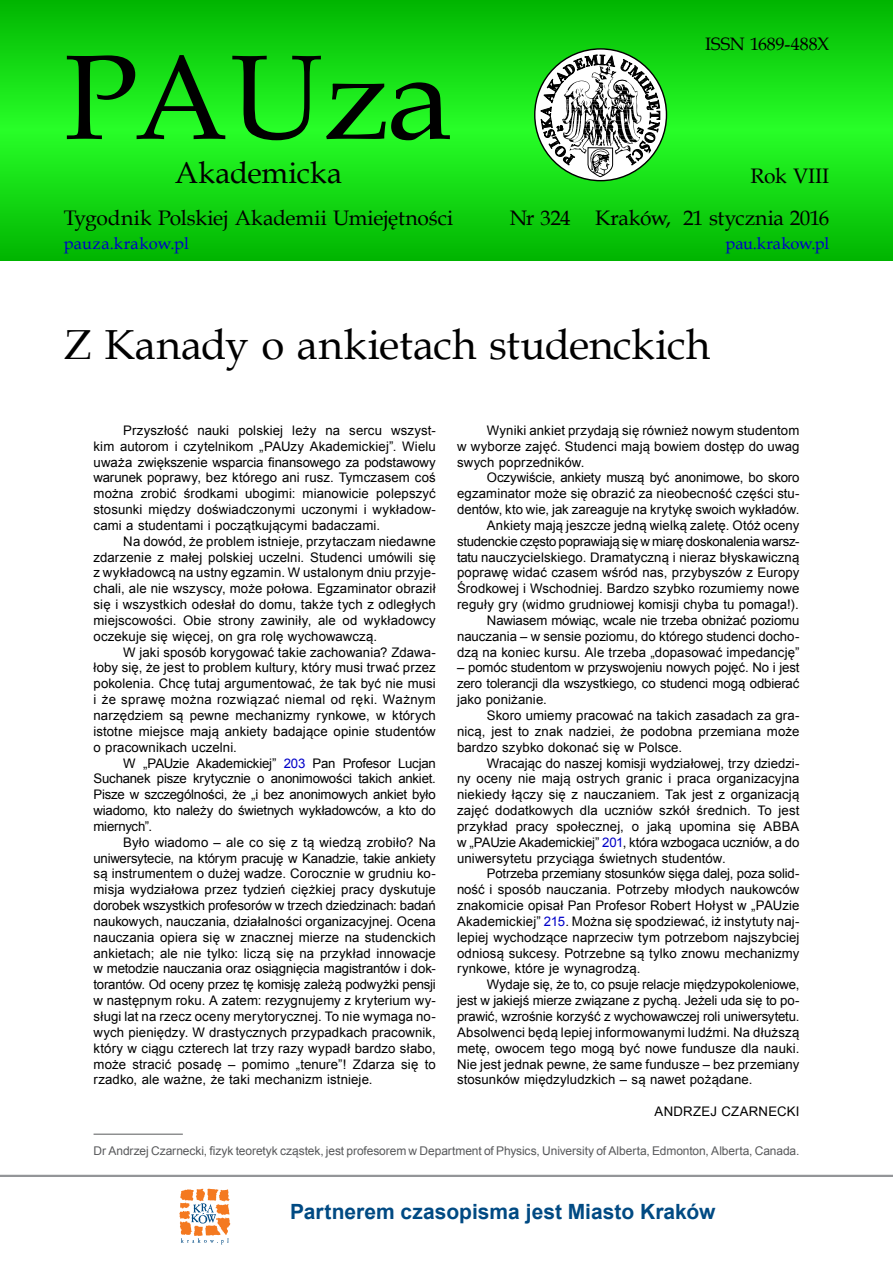
<style>
.page{position:relative;width:893px;height:1263px;background:#fff}
.page>*{position:absolute;margin:0;border:0;box-sizing:border-box;transform-origin:0 0}
.t1{font:120px "Book Antiqua";letter-spacing:-.01em;color:#000}
.t2{font:42px "Book Antiqua";color:#000}
.t3{font:30px "Book Antiqua";color:#000}
.t4{font:21px/41.4px "Book Antiqua";letter-spacing:-.01em;color:#000;text-align:right}
.t5{font:700 21px "Arial";color:#004a83}
.t6{font:18px "Book Antiqua";letter-spacing:-.005em;color:#000}
.t7{font:16.5px "Book Antiqua";letter-spacing:.005em;color:#0000c8}
.t8{font:13.2px/15.9px "Arial";letter-spacing:.005em;color:#000;text-align:justify}
.t9{font:12px "Arial";letter-spacing:-.01em;color:#58595b}
.s1{color:#0000c8}
</style>
<div class="page">
<svg style="left:0;top:0;width:893px;height:260px"></svg>
<svg style="left:535px;top:49px;width:131px;height:132px"></svg>
<svg style="left:540px;top:46px;width:120px;height:131px"></svg>
<hr style="left:0;top:1175px;width:893px;height:2px;background:#939598">
<svg style="left:179px;top:1189px;width:51px;height:55px"></svg>
<hr style="left:94px;top:1134px;width:89px;height:1px;background:#58595b">
<h1 class="t1" style="left:64px;top:14px;width:390px">PAUza</h1>
<h3 class="t3" style="left:175px;top:152px;width:169px">Akademicka</h3>
<h3 class="t4" style="left:64px;top:197px;width:391px">Tygodnik Polskiej Akademii Umiejętności</h3>
<h3 class="t4" style="left:510px;top:197px;width:62px">Nr 324</h3>
<h3 class="t6" style="left:705px;top:32px;width:126px">ISSN 1689-488X</h3>
<h3 class="t4" style="left:595px;top:155px;width:236px">Rok VIII<br>Kraków, 21 stycznia 2016</h3>
<p class="t7" style="left:64px;top:232px;width:127px">pauza.krakow.pl</p>
<p class="t7" style="left:726px;top:232px;width:105px">pau.krakow.pl</p>
<h2 class="t2" style="left:64px;top:315px;width:648px">Z Kanady o ankietach studenckich</h2>
<p class="t8" style="left:94px;top:422px;width:344px;text-indent:30px">Przyszłość nauki polskiej leży na sercu wszyst&shy;kim autorom i czytelnikom „PAUzy Akademickiej”. Wielu uważa zwiększenie wsparcia finansowego za podstawowy warunek poprawy, bez którego ani rusz. Tymczasem coś można zrobić środkami ubogimi: mianowicie polepszyć stosunki między doświadczonymi uczonymi i wykładow&shy;cami a studentami i początkującymi badaczami.</p>
<p class="t8" style="left:94px;top:533px;width:344px;text-indent:30px">Na dowód, że problem istnieje, przytaczam niedawne zdarzenie z małej polskiej uczelni. Studenci umówili się z wykładowcą na ustny egzamin. W ustalonym dniu przyje&shy;chali, ale nie wszyscy, może połowa. Egzaminator obraził się i wszystkich odesłał do domu, także tych z odległych miejscowości. Obie strony zawiniły, ale od wykładowcy oczekuje się więcej, on gra rolę wychowawczą.</p>
<p class="t8" style="left:94px;top:644px;width:344px;text-indent:30px">W jaki sposób korygować takie zachowania? Zdawa&shy;łoby się, że jest to problem kultury, który musi trwać przez pokolenia. Chcę tutaj argumentować, że tak być nie musi i że sprawę można rozwiązać niemal od ręki. Ważnym narzędziem są pewne mechanizmy rynkowe, w których istotne miejsce mają ankiety badające opinie studentów o pracownikach uczelni.</p>
<p class="t8" style="left:94px;top:755px;width:344px;text-indent:30px">W „PAUzie Akademickiej” <span class="s1">203</span> Pan Profesor Lucjan Suchanek pisze krytycznie o anonimowości takich ankiet.<br>Pisze w szczególności, że „i bez anonimowych ankiet było wiadomo, kto należy do świetnych wykładowców, a kto do miernych”.</p>
<p class="t8" style="left:94px;top:834px;width:344px;text-indent:30px">Było wiadomo – ale co się z tą wiedzą zrobiło? Na uniwersytecie, na którym pracuję w Kanadzie, takie ankiety są instrumentem o dużej wadze. Corocznie w grudniu ko&shy;misja wydziałowa przez tydzień ciężkiej pracy dyskutuje dorobek wszystkich profesorów w trzech dziedzinach: badań naukowych, nauczania, działalności organizacyjnej. Ocena nauczania opiera się w znacznej mierze na studenckich ankietach; ale nie tylko: liczą się na przykład innowacje w metodzie nauczania oraz osiągnięcia magistrantów i dok&shy;torantów. Od oceny przez tę komisję zależą podwyżki pensji w następnym roku. A zatem: rezygnujemy z kryterium wy&shy;sługi lat na rzecz oceny merytorycznej. To nie wymaga no&shy;wych pieniędzy. W drastycznych przypadkach pracownik, który w ciągu czterech lat trzy razy wypadł bardzo słabo, może stracić posadę – pomimo „tenure”! Zdarza się to rzadko, ale ważne, że taki mechanizm istnieje.</p>
<p class="t8" style="left:457px;top:422px;width:344px;text-indent:30px">Wyniki ankiet przydają się również nowym studentom w wyborze zajęć. Studenci mają bowiem dostęp do uwag swych poprzedników.</p>
<p class="t8" style="left:457px;top:470px;width:344px;text-align:right">Oczywiście, ankiety muszą być anonimowe, bo skoro egzaminator może się obrazić za nieobecność części stu&shy;dentów, kto wie, jak zareaguje na krytykę swoich wykładów.<br>Ankiety mają jeszcze jedną wielką zaletę. Otóż oceny studenckie często poprawiają się w miarę doskonalenia warsz&shy;tatu nauczycielskiego. Dramatyczną i nieraz błyskawiczną poprawę widać czasem wśród nas, przybyszów z Europy Środkowej i Wschodniej. Bardzo szybko rozumiemy nowe reguły gry (widmo grudniowej komisji chyba tu pomaga!).<br>Nawiasem mówiąc, wcale nie trzeba obniżać poziomu nauczania – w sensie poziomu, do którego studenci docho&shy;dzą na koniec kursu. Ale trzeba „dopasować impedancję”</p>
<p class="t8" style="left:457px;top:660px;width:344px">– pomóc studentom w przyswojeniu nowych pojęć. No i jest zero tolerancji dla wszystkiego, co studenci mogą odbierać jako poniżanie.</p>
<p class="t8" style="left:457px;top:707px;width:344px;text-indent:30px">Skoro umiemy pracować na takich zasadach za gra&shy;nicą, jest to znak nadziei, że podobna przemiana może bardzo szybko dokonać się w Polsce.</p>
<p class="t8" style="left:457px;top:755px;width:344px;text-indent:30px">Wracając do naszej komisji wydziałowej, trzy dziedzi&shy;ny oceny nie mają ostrych granic i praca organizacyjna niekiedy łączy się z nauczaniem. Tak jest z organizacją zajęć dodatkowych dla uczniów szkół średnich. To jest przykład pracy społecznej, o jaką upomina się ABBA w „PAUzie Akademickiej” <span class="s1">201</span>, która wzbogaca uczniów, a do uniwersytetu przyciąga świetnych studentów.</p>
<p class="t8" style="left:457px;top:866px;width:344px;text-indent:30px">Potrzeba przemiany stosunków sięga dalej, poza solid&shy;ność i sposób nauczania. Potrzeby młodych naukowców znakomicie opisał Pan Profesor Robert Hołyst w „PAUzie Akademickiej” <span class="s1">215</span>. Można się spodziewać, iż instytuty naj&shy;lepiej wychodzące naprzeciw tym potrzebom najszybciej odniosą sukcesy. Potrzebne są tylko znowu mechanizmy rynkowe, które je wynagrodzą.</p>
<p class="t8" style="left:457px;top:977px;width:344px;text-indent:30px">Wydaje się, że to, co psuje relacje międzypokoleniowe, jest w jakiejś mierze związane z pychą. Jeżeli uda się to po&shy;prawić, wzrośnie korzyść z wychowawczej roli uniwersytetu.<br>Absolwenci będą lepiej informowanymi ludźmi. Na dłuższą metę, owocem tego mogą być nowe fundusze dla nauki.<br>Nie jest jednak pewne, że same fundusze – bez przemiany stosunków międzyludzkich – są nawet pożądane.</p>
<p class="t8" style="left:655px;top:1103px;width:146px">ANDRZEJ CZARNECKI</p>
<p class="t9" style="left:94px;top:1143px;width:707px">Dr Andrzej Czarnecki, fizyk teoretyk cząstek, jest profesorem w Department of Physics, University of Alberta, Edmonton, Alberta, Canada.</p>
<h3 class="t5" style="left:290px;top:1196px;width:427px">Partnerem czasopisma jest Miasto Kraków</h3>
</div>
